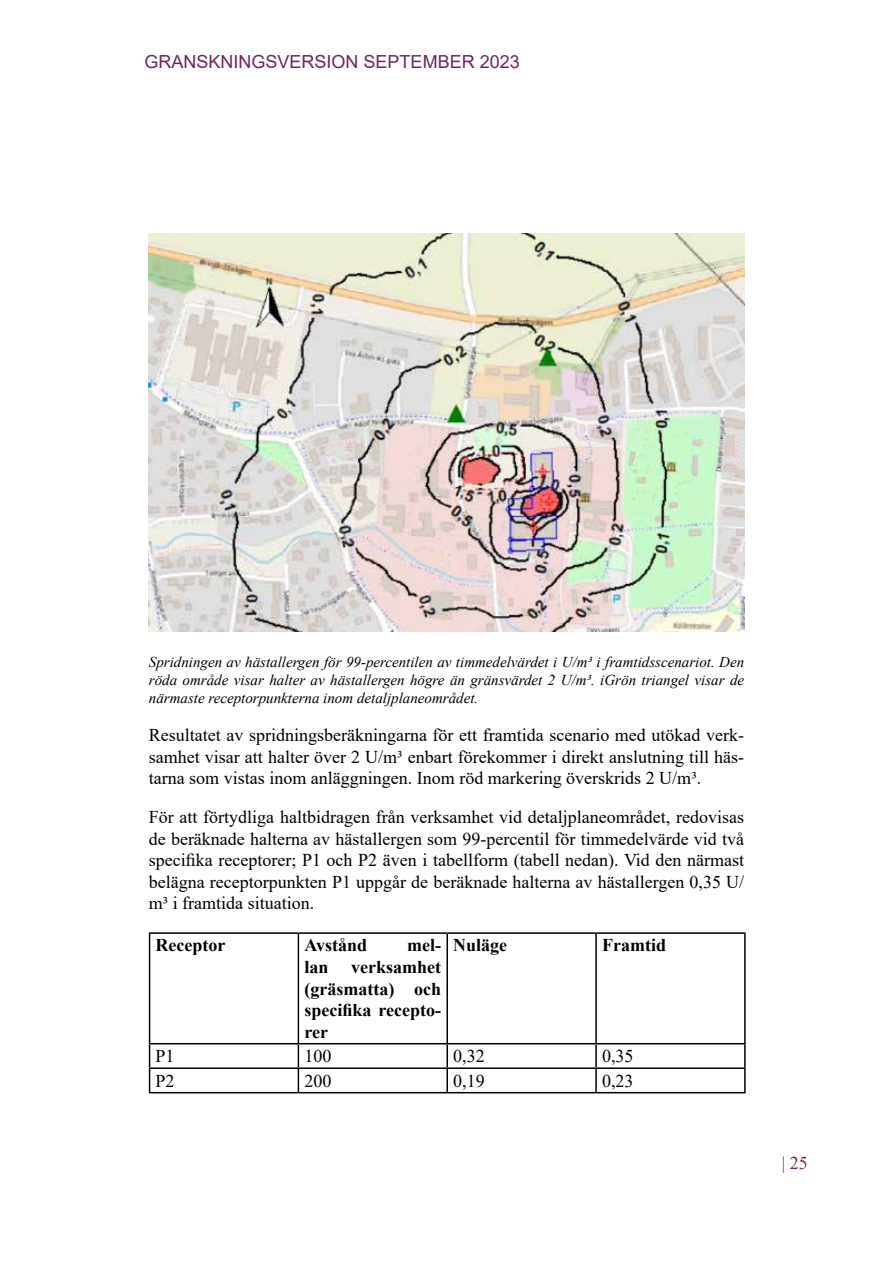
<style>
.page{position:relative;width:893px;height:1263px;background:#fff}
.page>*{position:absolute;margin:0;border:0;box-sizing:border-box;transform-origin:0 0}
.t1{font:18px/21.6px "Times New Roman";color:#000;text-align:justify}
.t2{font:700 18px/21.6px "Times New Roman";color:#000;text-align:justify}
.t3{font:18px "Arial";color:#6d285e}
.t4{font:18px "Times New Roman";color:#6d285e}
.t5{font:italic 15px/18px "Times New Roman";color:#000;text-align:justify}
</style>
<div class="page">
<img style="left:149px;top:234px;width:595px;height:397px">
<hr style="left:149px;top:932px;width:149px;height:2px;background:#000">
<hr style="left:149px;top:934px;width:1px;height:109px;background:#000">
<hr style="left:298px;top:932px;width:149px;height:2px;background:#000">
<hr style="left:298px;top:934px;width:1px;height:109px;background:#000">
<hr style="left:447px;top:932px;width:149px;height:2px;background:#000">
<hr style="left:446px;top:934px;width:2px;height:109px;background:#000">
<hr style="left:596px;top:932px;width:150px;height:2px;background:#000">
<hr style="left:595px;top:934px;width:2px;height:109px;background:#000">
<hr style="left:744px;top:934px;width:2px;height:109px;background:#000">
<hr style="left:149px;top:1043px;width:149px;height:1px;background:#000">
<hr style="left:298px;top:1043px;width:149px;height:1px;background:#000">
<hr style="left:447px;top:1043px;width:149px;height:1px;background:#000">
<hr style="left:446px;top:1044px;width:2px;height:23px;background:#000">
<hr style="left:596px;top:1043px;width:150px;height:1px;background:#000">
<hr style="left:595px;top:1044px;width:2px;height:23px;background:#000">
<hr style="left:744px;top:1044px;width:2px;height:23px;background:#000">
<hr style="left:149px;top:1067px;width:149px;height:2px;background:#000">
<svg style="left:149px;top:1044px;width:1px;height:48px"></svg>
<hr style="left:298px;top:1067px;width:149px;height:2px;background:#000">
<svg style="left:298px;top:1044px;width:1px;height:48px"></svg>
<hr style="left:447px;top:1067px;width:149px;height:2px;background:#000">
<hr style="left:446px;top:1069px;width:2px;height:23px;background:#000">
<hr style="left:596px;top:1067px;width:150px;height:2px;background:#000">
<hr style="left:595px;top:1069px;width:2px;height:23px;background:#000">
<hr style="left:744px;top:1069px;width:2px;height:23px;background:#000">
<hr style="left:149px;top:1092px;width:149px;height:1px;background:#000">
<hr style="left:298px;top:1092px;width:149px;height:1px;background:#000">
<hr style="left:447px;top:1092px;width:149px;height:1px;background:#000">
<hr style="left:596px;top:1092px;width:150px;height:1px;background:#000">
<p class="t3" style="left:145px;top:50px;width:377px">GRANSKNINGSVERSION SEPTEMBER 2023</p>
<p class="t5" style="left:149px;top:652px;width:597px">Spridningen av hästallergen för 99-percentilen av timmedelvärdet i U/m³ i framtidsscenariot. Den röda område visar halter av hästallergen högre än gränsvärdet 2 U/m³. iGrön triangel visar de närmaste receptorpunkterna inom detaljplaneområdet.</p>
<p class="t1" style="left:149px;top:724px;width:597px">Resultatet av spridningsberäkningarna för ett framtida scenario med utökad verk&shy;samhet visar att halter över 2 U/m³ enbart förekommer i direkt anslutning till häs&shy;tarna som vistas inom anläggningen. Inom röd markering överskrids 2 U/m³.</p>
<p class="t1" style="left:149px;top:805px;width:597px">För att förtydliga haltbidragen från verksamhet vid detaljplaneområdet, redovisas de beräknade halterna av hästallergen som 99-percentil för timmedelvärde vid två specifika receptorer; P1 och P2 även i tabellform (tabell nedan). Vid den närmast belägna receptorpunkten P1 uppgår de beräknade halterna av hästallergen 0,35 U/ m³ i framtida situation.</p>
<p class="t2" style="left:156px;top:934px;width:71px">Receptor</p>
<p class="t2" style="left:304px;top:934px;width:64px">Avstånd</p>
<p class="t2" style="left:407px;top:934px;width:35px">mel-</p>
<p class="t2" style="left:304px;top:955px;width:26px">lan</p>
<p class="t2" style="left:453px;top:934px;width:55px">Nuläge</p>
<p class="t2" style="left:602px;top:934px;width:65px">Framtid</p>
<p class="t2" style="left:304px;top:955px;width:138px;text-indent:47px">verksamhet (gräsmatta) och specifika recepto&shy;rer</p>
<p class="t1" style="left:156px;top:1045px;width:21px">P1</p>
<p class="t1" style="left:304px;top:1045px;width:28px">100</p>
<p class="t1" style="left:453px;top:1045px;width:33px">0,32</p>
<p class="t1" style="left:602px;top:1045px;width:33px">0,35</p>
<p class="t1" style="left:156px;top:1069px;width:21px">P2</p>
<p class="t1" style="left:304px;top:1069px;width:28px">200</p>
<p class="t1" style="left:453px;top:1069px;width:33px">0,19</p>
<p class="t1" style="left:602px;top:1069px;width:33px">0,23</p>
<p class="t4" style="left:782px;top:1150px;width:28px">| 25</p>
</div>
